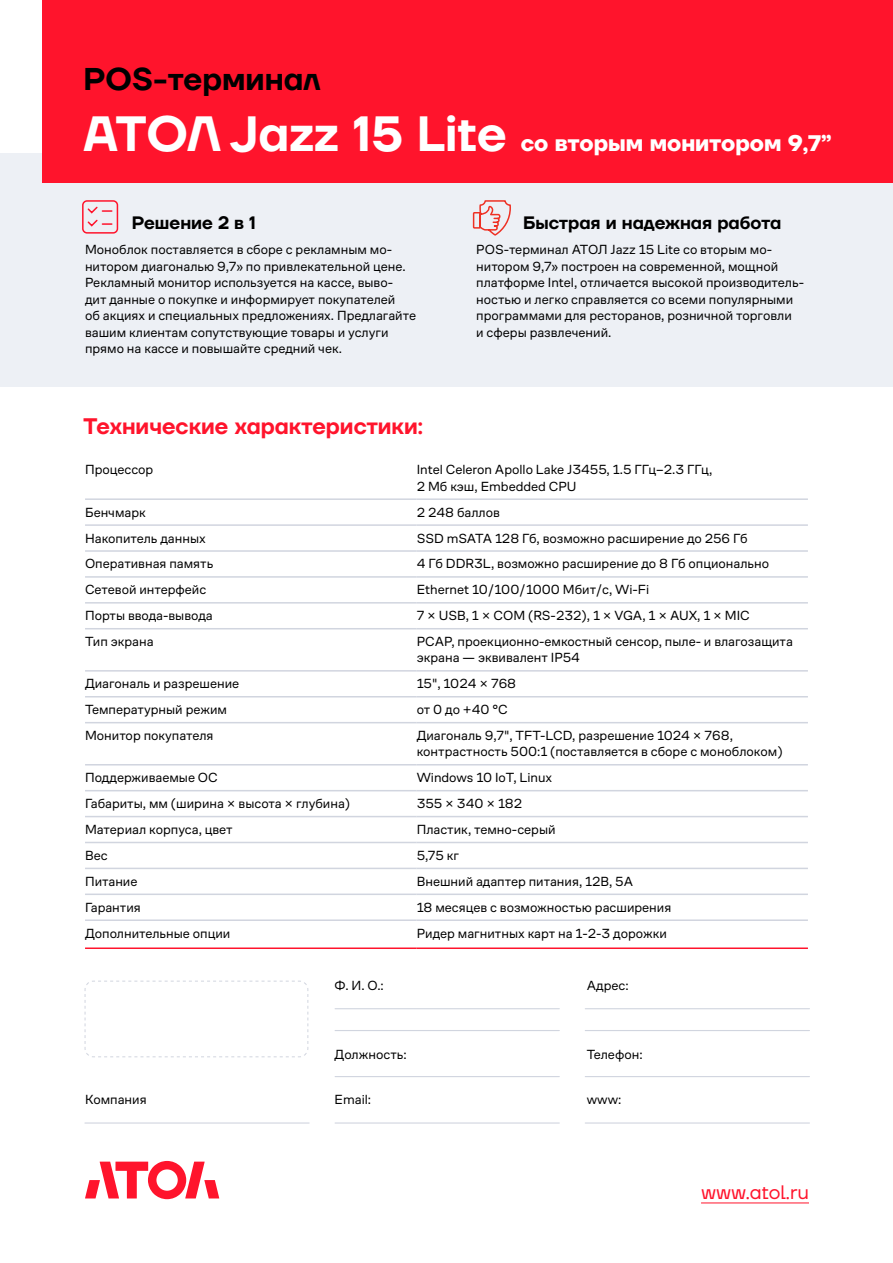
<style>
.page{position:relative;width:893px;height:1263px;background:#fff}
.page>*{position:absolute;margin:0;border:0;box-sizing:border-box;transform-origin:0 0}
.t1{font:600 31.5px "TT Firs Neue";color:#000}
.t2{font:700 22.5px "TT Firs Neue";color:#fff}
.t3{font:600 22.5px "TT Firs Neue";color:#ff142c}
.t4{font:19.5px "TT Firs Neue";color:#ff142c}
.t5{font:600 18px "TT Firs Neue";color:#000}
.t6{font:13.5px/16.5px "Co Fo Sans Variable";color:#000}
.s1{font-weight:600;font-size:49.5px}
</style>
<div class="page">
<div style="left:0;top:153px;width:893px;height:234px;background:#edf0f5"></div>
<div style="left:43px;top:0;width:850px;height:183px;background:#ff142c"></div>
<hr style="left:85px;top:524px;width:332px;height:2px;background:#d1d5df">
<hr style="left:417px;top:524px;width:391px;height:2px;background:#d1d5df">
<hr style="left:85px;top:550px;width:332px;height:2px;background:#d1d5df">
<hr style="left:417px;top:550px;width:391px;height:2px;background:#d1d5df">
<hr style="left:85px;top:576px;width:332px;height:2px;background:#d1d5df">
<hr style="left:417px;top:576px;width:391px;height:2px;background:#d1d5df">
<hr style="left:85px;top:602px;width:332px;height:2px;background:#d1d5df">
<hr style="left:417px;top:602px;width:391px;height:2px;background:#d1d5df">
<hr style="left:85px;top:628px;width:332px;height:1px;background:#d1d5df">
<hr style="left:417px;top:628px;width:391px;height:1px;background:#d1d5df">
<hr style="left:85px;top:670px;width:332px;height:2px;background:#d1d5df">
<hr style="left:417px;top:670px;width:391px;height:2px;background:#d1d5df">
<hr style="left:85px;top:696px;width:332px;height:1px;background:#d1d5df">
<hr style="left:417px;top:696px;width:391px;height:1px;background:#d1d5df">
<hr style="left:85px;top:722px;width:332px;height:1px;background:#d1d5df">
<hr style="left:417px;top:722px;width:391px;height:1px;background:#d1d5df">
<hr style="left:85px;top:764px;width:332px;height:1px;background:#d1d5df">
<hr style="left:417px;top:764px;width:391px;height:1px;background:#d1d5df">
<hr style="left:85px;top:790px;width:332px;height:1px;background:#d1d5df">
<hr style="left:417px;top:790px;width:391px;height:1px;background:#d1d5df">
<hr style="left:85px;top:816px;width:332px;height:1px;background:#d1d5df">
<hr style="left:417px;top:816px;width:391px;height:1px;background:#d1d5df">
<hr style="left:85px;top:893px;width:332px;height:2px;background:#d1d5df">
<hr style="left:417px;top:893px;width:391px;height:2px;background:#d1d5df">
<hr style="left:85px;top:947px;width:332px;height:2px;background:#ff142c">
<hr style="left:417px;top:947px;width:391px;height:2px;background:#ff142c">
<hr style="left:85px;top:842px;width:332px;height:1px;background:#d1d5df">
<hr style="left:417px;top:842px;width:391px;height:1px;background:#d1d5df">
<hr style="left:85px;top:868px;width:332px;height:1px;background:#d1d5df">
<hr style="left:417px;top:868px;width:391px;height:1px;background:#d1d5df">
<hr style="left:85px;top:498px;width:332px;height:2px;background:#d1d5df">
<hr style="left:417px;top:498px;width:391px;height:2px;background:#d1d5df">
<hr style="left:85px;top:919px;width:332px;height:2px;background:#d1d5df">
<hr style="left:417px;top:919px;width:391px;height:2px;background:#d1d5df">
<svg style="left:85px;top:1161px;width:134px;height:38px"></svg>
<hr style="left:701px;top:1202px;width:108px;height:1px;background:#ff142c">
<div style="left:82px;top:200px;width:36px;height:34px;border:2px solid #ff142c;border-radius:4px"></div>
<svg style="left:87px;top:206px;width:25px;height:21px"></svg>
<svg style="left:472px;top:200px;width:39px;height:36px"></svg>
<hr style="left:85px;top:1122px;width:224px;height:1px;background:#d1d5df">
<hr style="left:335px;top:1008px;width:224px;height:1px;background:#d1d5df">
<hr style="left:335px;top:1030px;width:224px;height:1px;background:#d1d5df">
<hr style="left:335px;top:1122px;width:224px;height:1px;background:#d1d5df">
<hr style="left:585px;top:1008px;width:224px;height:1px;background:#d1d5df">
<hr style="left:585px;top:1030px;width:224px;height:1px;background:#d1d5df">
<hr style="left:585px;top:1122px;width:224px;height:1px;background:#d1d5df">
<hr style="left:335px;top:1076px;width:224px;height:1px;background:#d1d5df">
<hr style="left:585px;top:1076px;width:224px;height:1px;background:#d1d5df">
<svg style="left:84px;top:980px;width:225px;height:77px"></svg>
<h1 class="t1" style="left:84px;top:58px;width:239px">POS-терминал</h1>
<h2 class="t2" style="left:84px;top:128px;width:750px"><span class="s1">АТОЛ Jazz 15 Lite</span> со вторым монитором 9,7”</h2>
<h3 class="t5" style="left:132px;top:210px;width:126px">Решение 2 в 1</h3>
<p class="t6" style="left:85px;top:241px;width:332px">Моноблок поставляется в сборе с рекламным мо&shy;нитором диагональю 9,7» по привлекательной цене.<br>Рекламный монитор используется на кассе, выво&shy;дит данные о покупке и информирует покупателей<br>об акциях и специальных предложениях. Предлагайте вашим клиентам сопутствующие товары и услуги прямо на кассе и повышайте средний чек.</p>
<h3 class="t5" style="left:523px;top:210px;width:260px">Быстрая и надежная работа</h3>
<p class="t6" style="left:476px;top:241px;width:329px">POS-терминал АТОЛ Jazz 15 Lite со вторым мо&shy;нитором 9,7» построен на современной, мощной платформе Intel, отличается высокой производитель&shy;ностью и легко справляется со всеми популярными программами для ресторанов, розничной торговли<br>и сферы развлечений.</p>
<h2 class="t3" style="left:84px;top:411px;width:341px">Технические характеристики:</h2>
<p class="t6" style="left:85px;top:462px;width:70px">Процессор</p>
<p class="t6" style="left:417px;top:462px;width:297px">Intel Celeron Apollo Lake J3455, 1.5 ГГц–2.3 ГГц,<br>2 Мб кэш, Embedded CPU</p>
<p class="t6" style="left:85px;top:504px;width:62px">Бенчмарк</p>
<p class="t6" style="left:417px;top:504px;width:85px">2 248 баллов</p>
<p class="t6" style="left:85px;top:530px;width:122px">Накопитель данных</p>
<p class="t6" style="left:417px;top:530px;width:333px">SSD mSATA 128 Гб, возможно расширение до 256 Гб</p>
<p class="t6" style="left:85px;top:556px;width:130px">Оперативная память</p>
<p class="t6" style="left:417px;top:556px;width:354px">4 Гб DDR3L, возможно расширение до 8 Гб опционально</p>
<p class="t6" style="left:85px;top:581px;width:123px">Сетевой интерфейс</p>
<p class="t6" style="left:417px;top:581px;width:234px">Ethernet 10/100/1000 Мбит/с, Wi-Fi</p>
<p class="t6" style="left:85px;top:607px;width:129px">Порты ввода-вывода</p>
<p class="t6" style="left:417px;top:607px;width:335px">7 × USB, 1 × COM (RS-232), 1 × VGA, 1 × AUX, 1 × MIC</p>
<p class="t6" style="left:85px;top:633px;width:70px">Тип экрана</p>
<p class="t6" style="left:417px;top:633px;width:378px">PCAP, проекционно-емкостный сенсор, пыле- и влагозащита экрана — эквивалент IP54</p>
<p class="t6" style="left:85px;top:675px;width:156px">Диагональ и разрешение</p>
<p class="t6" style="left:417px;top:675px;width:101px">15", 1024 × 768</p>
<p class="t6" style="left:85px;top:701px;width:143px">Температурный режим</p>
<p class="t6" style="left:417px;top:701px;width:93px">от 0 до +40 °C</p>
<p class="t6" style="left:85px;top:727px;width:130px">Монитор покупателя</p>
<p class="t6" style="left:417px;top:727px;width:367px">Диагональ 9,7", TFT-LCD, разрешение 1024 × 768, контрастность 500:1 (поставляется в сборе с моноблоком)</p>
<p class="t6" style="left:85px;top:769px;width:134px">Поддерживаемые ОС</p>
<p class="t6" style="left:417px;top:769px;width:137px">Windows 10 IoT, Linux</p>
<p class="t6" style="left:85px;top:795px;width:266px">Габариты, мм (ширина × высота × глубина)</p>
<p class="t6" style="left:417px;top:795px;width:107px">355 × 340 × 182</p>
<p class="t6" style="left:85px;top:821px;width:149px">Материал корпуса, цвет</p>
<p class="t6" style="left:417px;top:821px;width:140px">Пластик, темно-серый</p>
<p class="t6" style="left:85px;top:847px;width:24px">Вес</p>
<p class="t6" style="left:417px;top:847px;width:44px">5,75 кг</p>
<p class="t6" style="left:85px;top:873px;width:54px">Питание</p>
<p class="t6" style="left:417px;top:873px;width:218px">Внешний адаптер питания, 12В, 5А</p>
<p class="t6" style="left:85px;top:899px;width:57px">Гарантия</p>
<p class="t6" style="left:417px;top:899px;width:256px">18 месяцев с возможностью расширения</p>
<p class="t6" style="left:85px;top:925px;width:147px">Дополнительные опции</p>
<p class="t6" style="left:417px;top:925px;width:252px">Ридер магнитных карт на 1-2-3 дорожки</p>
<p class="t6" style="left:335px;top:977px;width:51px">Ф. И. О.:</p>
<p class="t6" style="left:587px;top:977px;width:43px">Адрес:</p>
<p class="t6" style="left:335px;top:1046px;width:74px">Должность:</p>
<p class="t6" style="left:587px;top:1046px;width:57px">Телефон:</p>
<p class="t6" style="left:85px;top:1091px;width:63px">Компания</p>
<p class="t6" style="left:335px;top:1091px;width:38px">Email:</p>
<p class="t6" style="left:587px;top:1091px;width:36px">www:</p>
<h3 class="t4" style="left:701px;top:1178px;width:109px">www.atol.ru</h3>
</div>
